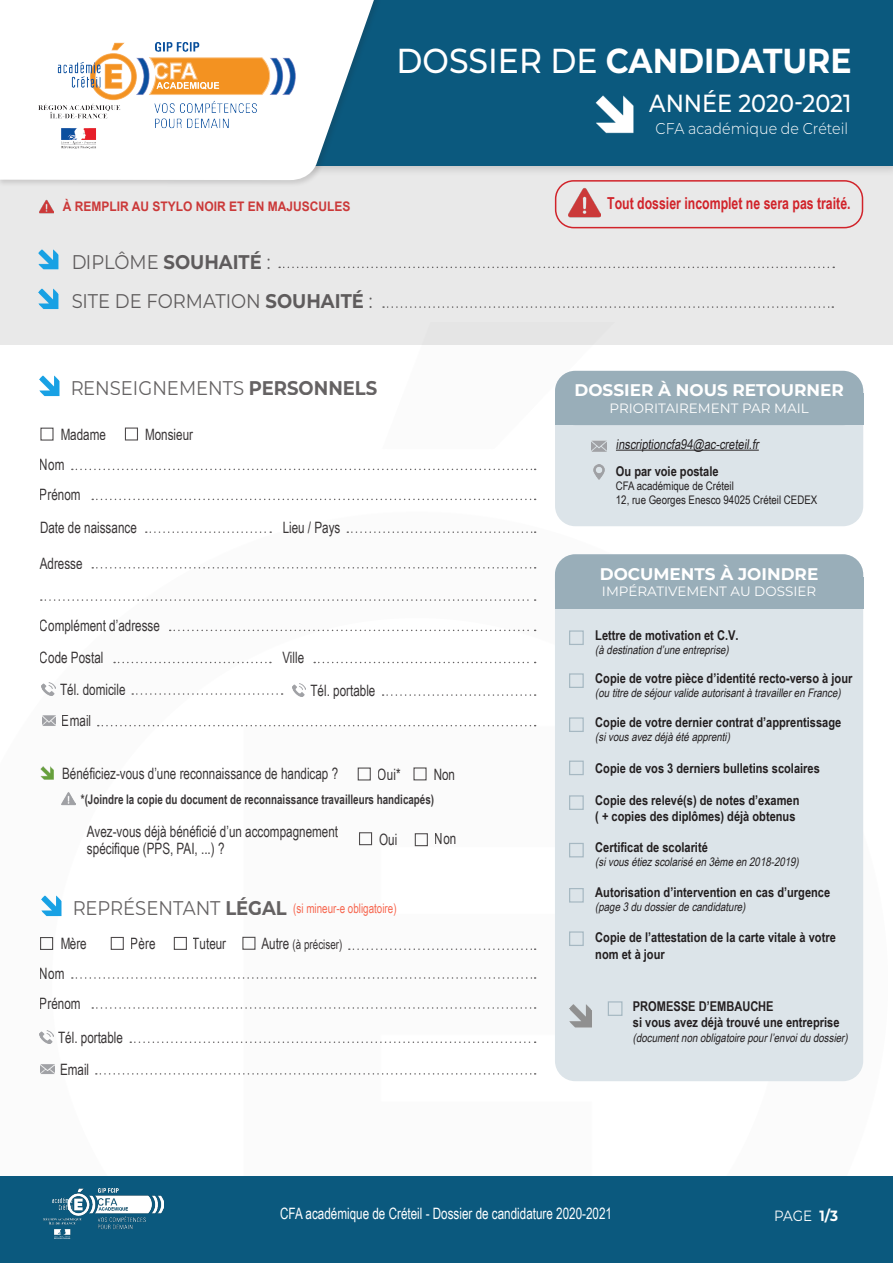
<style>
.page{position:relative;width:893px;height:1263px;background:#fff}
.page>*{position:absolute;margin:0;border:0;box-sizing:border-box;transform-origin:0 0}
.t1{font:700 34.65px "Montserrat";color:#fff;scale:.91 1}
.t2{font:500 24.75px "Montserrat";color:#fff;scale:.91 1}
.t3{font:19.8px/39px "Montserrat";color:#231f20;scale:.91 1}
.t4{font:700 16.8px "Montserrat";color:#fff}
.t5{font:700 16.5px "Arial Narrow";color:#d1232a;scale:.91 1}
.t6{font:15.6px/30px "Arial Narrow";color:#231f20;scale:.91 1}
.t7{font:15.6px "Arial Narrow";color:#fff;scale:.91 1}
.t8{font:300 15.6px "Montserrat";color:#fff;scale:.91 1}
.t9{font:14.85px "Montserrat";color:#fff;scale:.91 1}
.t10{font:700 13.5px/16.2px "Arial Narrow";color:#231f20}
.t11{font:13.5px "Montserrat";color:#fff}
.t12{font:13.5px "Arial Narrow";color:#231f20}
.t13{font:700 13.5px "Arial Narrow";color:#231f20}
.t14{font:700 13.2px "Arial Narrow";color:#231f20;scale:.91 1}
.t15{font:700 13.2px "Arial";color:#cb3939;scale:.91 1}
.t16{font:13.2px "Arial Narrow";color:#f6553b;scale:.91 1}
.t17{font:13.2px "Arial Narrow";color:#231f20;scale:.91 1}
.t18{font:italic 11.85px "Arial Narrow";color:#231f20}
.t19{font:11.85px "Arial Narrow";color:#231f20}
.s1{font-weight:500}
.s2{font-weight:700}
.s3{font-size:15.6px}
</style>
<div class="page">
<div style="left:555px;top:371px;width:308px;height:155px;background:#dce4e9;border-radius:20px"></div>
<div style="left:0;top:144px;width:893px;height:200px;background:#e9e9e9"></div>
<div style="left:0;top:0;width:893px;height:176px;background:#231f20;opacity:.18"></div>
<div style="left:0;top:0;width:893px;height:165px;background:#0b597e"></div>
<div style="left:0;top:0;width:382px;height:187px;background:#231f20;opacity:.15"></div>
<svg style="left:0;top:0;width:375px;height:180px;background:#e0e9ee"></svg>
<img style="left:38px;top:43px;width:258px;height:106px">
<div style="left:555px;top:371px;width:308px;height:54px;background:#99aeb9;border-radius:20px"></div>
<div style="left:555px;top:393px;width:308px;height:32px;background:#99aeb9"></div>
<img style="left:591px;top:440px;width:15px;height:12px">
<hr style="left:616px;top:450px;width:143px;height:1px;background:#231f20">
<img style="left:593px;top:464px;width:12px;height:15px">
<div style="left:555px;top:554px;width:308px;height:527px;background:#dce4e9;border-radius:20px"></div>
<div style="left:555px;top:554px;width:308px;height:55px;background:#99aeb9;border-radius:20px"></div>
<div style="left:555px;top:577px;width:308px;height:32px;background:#99aeb9"></div>
<div style="left:555px;top:180px;width:308px;height:48px;border:2px solid #d1232a;border-radius:18px"></div>
<img style="left:595px;top:95px;width:39px;height:39px">
<img style="left:569px;top:188px;width:32px;height:30px">
<img style="left:38px;top:249px;width:21px;height:21px">
<img style="left:38px;top:288px;width:21px;height:22px">
<svg style="left:279px;top:267px;width:555px;height:1px"></svg>
<svg style="left:383px;top:306px;width:450px;height:2px"></svg>
<img style="left:39px;top:199px;width:15px;height:14px">
<img style="left:39px;top:375px;width:21px;height:22px">
<div style="left:125px;top:427px;width:13px;height:13px;border:1px solid #231f20"></div>
<svg style="left:72px;top:469px;width:464px;height:1px"></svg>
<svg style="left:92px;top:499px;width:444px;height:1px"></svg>
<svg style="left:92px;top:567px;width:444px;height:2px"></svg>
<svg style="left:41px;top:599px;width:495px;height:2px"></svg>
<svg style="left:170px;top:630px;width:366px;height:1px"></svg>
<svg style="left:114px;top:662px;width:157px;height:1px"></svg>
<svg style="left:314px;top:662px;width:222px;height:1px"></svg>
<svg style="left:42px;top:682px;width:13px;height:13px"></svg>
<svg style="left:132px;top:693px;width:151px;height:2px"></svg>
<img style="left:292px;top:683px;width:13px;height:14px">
<svg style="left:383px;top:694px;width:153px;height:2px"></svg>
<svg style="left:146px;top:531px;width:125px;height:2px"></svg>
<svg style="left:347px;top:531px;width:189px;height:2px"></svg>
<svg style="left:43px;top:715px;width:13px;height:11px"></svg>
<svg style="left:98px;top:725px;width:438px;height:1px"></svg>
<img style="left:41px;top:895px;width:21px;height:22px">
<div style="left:40px;top:937px;width:13px;height:13px;border:1px solid #231f20"></div>
<div style="left:111px;top:937px;width:13px;height:13px;border:1px solid #231f20"></div>
<div style="left:174px;top:937px;width:13px;height:13px;border:1px solid #231f20"></div>
<svg style="left:349px;top:948px;width:187px;height:2px"></svg>
<svg style="left:72px;top:977px;width:464px;height:2px"></svg>
<svg style="left:92px;top:1007px;width:444px;height:2px"></svg>
<img style="left:40px;top:1030px;width:13px;height:14px">
<svg style="left:130px;top:1041px;width:406px;height:2px"></svg>
<svg style="left:41px;top:1064px;width:13px;height:11px"></svg>
<svg style="left:96px;top:1073px;width:440px;height:1px"></svg>
<img style="left:62px;top:792px;width:14px;height:13px">
<div style="left:0;top:1176px;width:893px;height:87px;background:#0b597e"></div>
<img style="left:43px;top:1188px;width:121px;height:50px">
<div style="left:569px;top:630px;width:15px;height:15px;border:1px solid #99aeb9"></div>
<div style="left:569px;top:673px;width:15px;height:15px;border:1px solid #99aeb9"></div>
<div style="left:569px;top:760px;width:15px;height:15px;border:1px solid #99aeb9"></div>
<div style="left:569px;top:795px;width:15px;height:15px;border:1px solid #99aeb9"></div>
<div style="left:569px;top:843px;width:15px;height:14px;border:1px solid #99aeb9"></div>
<div style="left:569px;top:888px;width:15px;height:14px;border:1px solid #99aeb9"></div>
<div style="left:569px;top:931px;width:15px;height:15px;border:1px solid #99aeb9"></div>
<div style="left:569px;top:717px;width:15px;height:15px;border:1px solid #99aeb9"></div>
<img style="left:569px;top:1004px;width:23px;height:24px">
<div style="left:608px;top:1001px;width:14px;height:15px;border:1px solid #99aeb9"></div>
<img style="left:40px;top:766px;width:14px;height:14px">
<div style="left:359px;top:832px;width:13px;height:13px;border:1px solid #231f20"></div>
<p class="t1" style="left:396px;top:35px;width:501px"><span class="s1">DOSSIER DE</span> CANDIDATURE</p>
<p class="t2" style="left:649px;top:86px;width:224px">ANNÉE 2020-2021</p>
<p class="t15" style="left:63px;top:197px;width:318px">À REMPLIR AU STYLO NOIR ET EN MAJUSCULES</p>
<h3 class="t3" style="left:71px;top:242px;width:333px">DIPLÔME <span class="s2">SOUHAITÉ</span> :<br>SITE DE FORMATION <span class="s2">SOUHAITÉ</span> :</h3>
<h3 class="t3" style="left:70px;top:367px;width:339px">RENSEIGNEMENTS <span class="s2">PERSONNELS</span></h3>
<p class="t6" style="left:61px;top:419px;width:51px">Madame</p>
<p class="t6" style="left:145px;top:418px;width:54px">Monsieur</p>
<p class="t6" style="left:40px;top:449px;width:46px">Nom<br>Prénom</p>
<p class="t6" style="left:40px;top:512px;width:108px">Date de naissance</p>
<p class="t6" style="left:283px;top:512px;width:65px">Lieu / Pays</p>
<p class="t6" style="left:40px;top:547px;width:49px">Adresse</p>
<p class="t6" style="left:40px;top:609px;width:134px;line-height:32.1px">Complément d’adresse<br>Code Postal</p>
<p class="t6" style="left:282px;top:642px;width:26px">Ville</p>
<p class="t6" style="left:60px;top:674px;width:74px">Tél. domicile</p>
<p class="t6" style="left:310px;top:675px;width:73px">Tél. portable</p>
<p class="t6" style="left:62px;top:705px;width:34px">Email</p>
<p class="t6" style="left:62px;top:758px;width:305px">Bénéficiez-vous d’une reconnaissance de handicap ?</p>
<p class="t6" style="left:378px;top:758px;width:26px">Oui*</p>
<p class="t6" style="left:434px;top:758px;width:25px">Non</p>
<p class="t14" style="left:81px;top:789px;width:390px">*(Joindre la copie du document de reconnaissance travailleurs handicapés)</p>
<p class="t6" style="left:87px;top:822px;width:278px;line-height:17.1px">Avez-vous déjà bénéficié d’un accompagnement spécifique (PPS, PAI, ...) ?</p>
<p class="t6" style="left:379px;top:824px;width:21px">Oui</p>
<p class="t6" style="left:435px;top:823px;width:25px">Non</p>
<h3 class="t3" style="left:72px;top:887px;width:237px">REPRÉSENTANT <span class="s2">LÉGAL</span></h3>
<p class="t6" style="left:60px;top:928px;width:31px">Mère</p>
<p class="t6" style="left:131px;top:928px;width:29px">Père</p>
<p class="t6" style="left:193px;top:928px;width:38px">Tuteur</p>
<p class="t17" style="left:261px;top:934px;width:90px"><span class="s3">Autre</span> (à préciser)</p>
<p class="t6" style="left:40px;top:958px;width:46px">Nom<br>Prénom</p>
<p class="t6" style="left:58px;top:1021px;width:73px;line-height:31.7px">Tél. portable<br>Email</p>
<p class="t16" style="left:293px;top:898px;width:115px">(si mineur-e obligatoire)</p>
<p class="t8" style="left:656px;top:118px;width:213px">CFA académique de Créteil</p>
<p class="t5" style="left:607px;top:190px;width:269px">Tout dossier incomplet ne sera pas traité.</p>
<p class="t4" style="left:574px;top:378px;width:271px">DOSSIER À NOUS RETOURNER</p>
<p class="t11" style="left:609px;top:398px;width:201px">PRIORITAIREMENT PAR MAIL</p>
<p class="t12" style="left:616px;top:434px;width:147px">inscriptioncfa94@ac-creteil.fr</p>
<p class="t10" style="left:616px;top:462px;width:104px">Ou par voie postale</p>
<p class="t19" style="left:616px;top:477px;width:119px">CFA académique de Créteil</p>
<p class="t19" style="left:616px;top:491px;width:203px">12, rue Georges Enesco 94025 Créteil CEDEX</p>
<p class="t4" style="left:600px;top:562px;width:220px">DOCUMENTS À JOINDRE</p>
<p class="t11" style="left:602px;top:582px;width:216px">IMPÉRATIVEMENT AU DOSSIER</p>
<p class="t10" style="left:595px;top:627px;width:145px">Lettre de motivation et C.V.</p>
<p class="t18" style="left:595px;top:641px;width:138px">(àdestinationd’uneentreprise)</p>
<p class="t10" style="left:595px;top:670px;width:259px">Copie de votre pièce d’identité recto-verso à jour</p>
<p class="t18" style="left:595px;top:684px;width:250px">(outitredeséjourvalideautorisantàtravaillerenFrance)</p>
<p class="t10" style="left:595px;top:714px;width:248px">Copie de votre dernier contrat d’apprentissage</p>
<p class="t18" style="left:595px;top:728px;width:139px">(sivousavezdéjàétéapprenti)</p>
<p class="t10" style="left:595px;top:759px;width:226px">Copie de vos 3 derniers bulletins scolaires</p>
<p class="t10" style="left:595px;top:792px;width:206px">Copie des relevé(s) de notes d’examen ( + copies des diplômes) déjà obtenus</p>
<p class="t10" style="left:595px;top:838px;width:114px">Certificat de scolarité</p>
<p class="t18" style="left:595px;top:853px;width:208px">(sivousétiezscolariséen3èmeen2018-2019)</p>
<p class="t10" style="left:595px;top:883px;width:236px">Autorisation d’intervention en cas d’urgence</p>
<p class="t18" style="left:595px;top:898px;width:155px">(page3dudossierdecandidature)</p>
<p class="t10" style="left:595px;top:929px;width:242px">Copie de l’attestation de la carte vitale à votre nom et à jour</p>
<p class="t13" style="left:633px;top:996px;width:142px">PROMESSE D’EMBAUCHE</p>
<p class="t10" style="left:633px;top:1014px;width:208px">si vous avez déjà trouvé une entreprise</p>
<p class="t18" style="left:633px;top:1029px;width:219px">(documentnonobligatoirepourl’envoidudossier)</p>
<p class="t7" style="left:280px;top:1202px;width:366px">CFA académique de Créteil - Dossier de candidature 2020-2021</p>
<p class="t9" style="left:774px;top:1206px;width:72px">PAGE <span class="s2">1/3</span></p>
</div>
